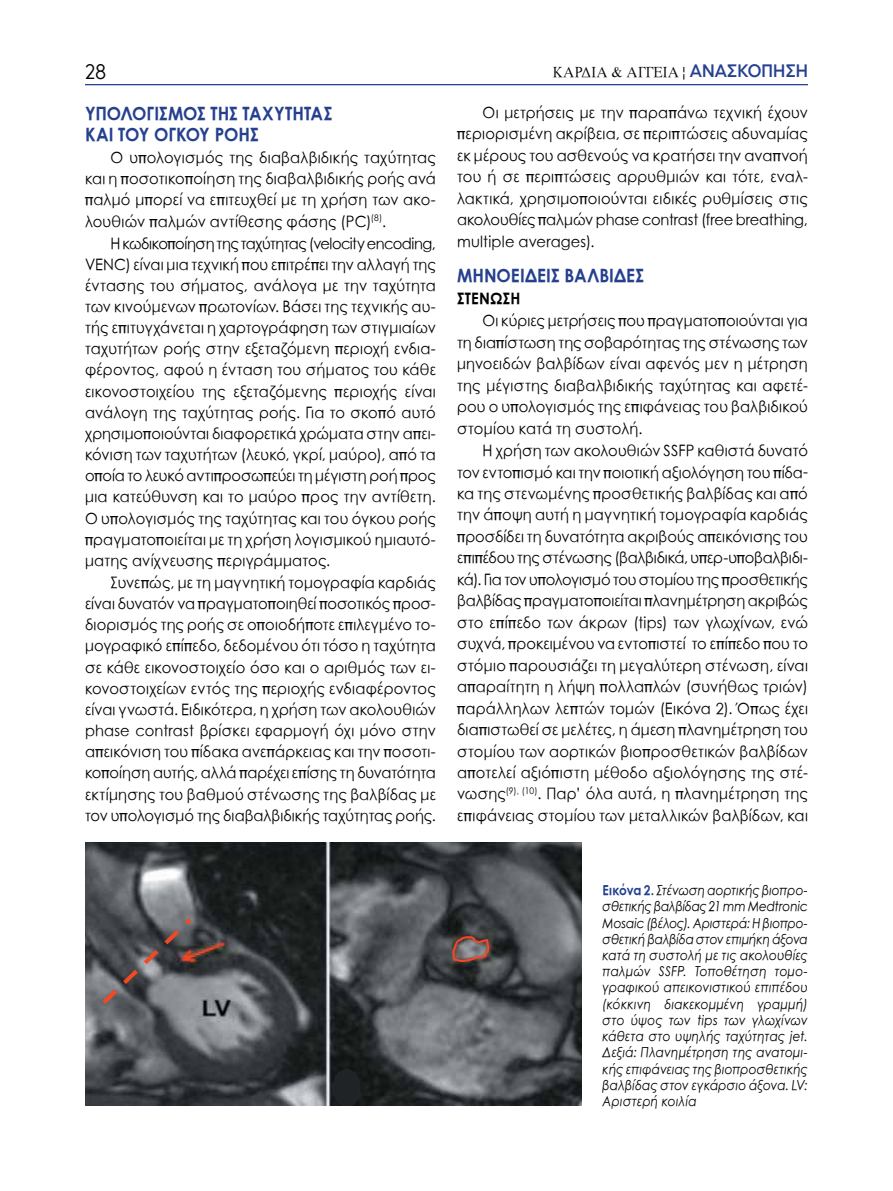
<style>
.page{position:relative;width:893px;height:1191px;background:#fff}
.page>*{position:absolute;margin:0;border:0;box-sizing:border-box;transform-origin:0 0}
.t1{font:21px "Abrade";color:#000;scale:.95 1}
.t2{font:18px/21.1px "SK Century Gothic Pol Uni W Bold";letter-spacing:-.005em;color:#25408f;scale:.95 1}
.t3{font:15.45px/21.1px "SK Century Gothic Pol Uni W";letter-spacing:.01em;color:#000;text-align:justify;scale:.95 1}
.t4{font:15.45px "SK Century Gothic Pol Uni W Bold";letter-spacing:.015em;color:#000;scale:.95 1}
.t5{font:15px "Mg Old Times UC Pol Normal";color:#000;scale:.95 1}
.t6{font:13.5px/16.2px "SK Century Gothic Pol Uni W Italic";letter-spacing:.015em;color:#000;text-align:justify;scale:.9 1}
.s1{font-family:"Abrade";font-weight:600;font-size:18px;color:#25408f}
.s2{font-family:"SK Century Gothic Pol Uni W Bold";color:#25408f}
</style>
<div class="page">
<hr style="left:85px;top:84px;width:723px;height:1px;background:#25408f">
<img style="left:85px;top:842px;width:496px;height:263px">
<svg style="left:333px;top:1069px;width:27px;height:37px"></svg>
<svg style="left:98px;top:914px;width:98px;height:94px;background:#5f5b5e"></svg>
<svg style="left:451px;top:934px;width:40px;height:29px"></svg>
<h1 class="t1" style="left:85px;top:58px;width:24px">28</h1>
<p class="t5" style="left:553px;top:64px;width:270px">ΚΑΡΔΙΑ &amp; ΑΓΓΕΙΑ | <span class="s1">ΑΝΑΣΚΟΠΗΣΗ</span></p>
<p class="t2" style="left:85px;top:102px;width:262px">ΥΠΟΛΟΓΙΣΜΟΣ ΤΗΣ ΤΑΧΥΤΗΤΑΣ<br>ΚΑΙ ΤΟΥ ΟΓΚΟΥ ΡΟΗΣ</p>
<p class="t3" style="left:85px;top:147px;width:371px;text-indent:26px">Ο υπολογισμός της διαβαλβιδικής ταχύτητας και η ποσοτικοποίηση της διαβαλβιδικής ροής ανά παλμό μπορεί να επιτευχθεί με τη χρήση των ακο&shy;λουθιών παλμών αντίθεσης φάσης (PC)<sup>(8)</sup>.</p>
<p class="t3" style="left:85px;top:233px;width:371px;text-indent:26px">Η κωδικοποίηση της ταχύτητας (velocity encoding, VENC) είναι μια τεχνική που επιτρέπει την αλλαγή της έντασης του σήματος, ανάλογα με την ταχύτητα των κινούμενων πρωτονίων. Βάσει της τεχνικής αυ&shy;τής επιτυγχάνεται η χαρτογράφηση των στιγμιαίων ταχυτήτων ροής στην εξεταζόμενη περιοχή ενδια&shy;φέροντος, αφού η ένταση του σήματος του κάθε εικονοστοιχείου της εξεταζόμενης περιοχής είναι ανάλογη της ταχύτητας ροής. Για το σκοπό αυτό χρησιμοποιούνται διαφορετικά χρώματα στην απει&shy;κόνιση των ταχυτήτων (λευκό, γκρί, μαύρο), από τα οποία το λευκό αντιπροσωπεύει τη μέγιστη ροή προς μια κατεύθυνση και το μαύρο προς την αντίθετη.<br>Ο υπολογισμός της ταχύτητας και του όγκου ροής πραγματοποιείται με τη χρήση λογισμικού ημιαυτό&shy;ματης ανίχνευσης περιγράμματος.</p>
<p class="t3" style="left:85px;top:572px;width:371px;text-indent:26px">Συνεπώς, με τη μαγνητική τομογραφία καρδιάς είναι δυνατόν να πραγματοποιηθεί ποσοτικός προσ&shy;διορισμός της ροής σε οποιοδήποτε επιλεγμένο το&shy;μογραφικό επίπεδο, δεδομένου ότι τόσο η ταχύτητα σε κάθε εικονοστοιχείο όσο και ο αριθμός των ει&shy;κονοστοιχείων εντός της περιοχής ενδιαφέροντος είναι γνωστά. Ειδικότερα, η χρήση των ακολουθιών phase contrast βρίσκει εφαρμογή όχι μόνο στην απεικόνιση του πίδακα ανεπάρκειας και την ποσοτι&shy;κοποίηση αυτής, αλλά παρέχει επίσης τη δυνατότητα εκτίμησης του βαθμού στένωσης της βαλβίδας με τον υπολογισμό της διαβαλβιδικής ταχύτητας ροής.</p>
<p class="t3" style="left:457px;top:102px;width:371px;text-indent:26px">Οι μετρήσεις με την παραπάνω τεχνική έχουν περιορισμένη ακρίβεια, σε περιπτώσεις αδυναμίας εκ μέρους του ασθενούς να κρατήσει την αναπνοή του ή σε περιπτώσεις αρρυθμιών και τότε, εναλ&shy;λακτικά, χρησιμοποιούνται ειδικές ρυθμίσεις στις ακολουθίες παλμών phase contrast (free breathing, multiple averages).</p>
<p class="t2" style="left:457px;top:264px;width:198px">ΜΗΝΟΕΙΔΕΙΣ ΒΑΛΒΙΔΕΣ</p>
<p class="t4" style="left:457px;top:287px;width:68px">ΣΤΕΝΩΣΗ</p>
<p class="t3" style="left:457px;top:310px;width:371px;text-indent:26px">Οι κύριες μετρήσεις που πραγματοποιούνται για τη διαπίστωση της σοβαρότητας της στένωσης των μηνοειδών βαλβίδων είναι αφενός μεν η μέτρηση της μέγιστης διαβαλβιδικής ταχύτητας και αφετέ&shy;ρου ο υπολογισμός της επιφάνειας του βαλβιδικού στομίου κατά τη συστολή.</p>
<p class="t3" style="left:457px;top:440px;width:371px;text-indent:26px">Η χρήση των ακολουθιών SSFP καθιστά δυνατό τον εντοπισμό και την ποιοτική αξιολόγηση του πίδα&shy;κα της στενωμένης προσθετικής βαλβίδας και από την άποψη αυτή η μαγνητική τομογραφία καρδιάς προσδίδει τη δυνατότητα ακριβούς απεικόνισης του επιπέδου της στένωσης (βαλβιδικά, υπερ-υποβαλβιδι&shy;κά). Για τον υπολογισμό του στομίου της προσθετικής βαλβίδας πραγματοποιείται πλανημέτρηση ακριβώς στο επίπεδο των άκρων (tips) των γλωχίνων, ενώ συχνά, προκειμένου να εντοπιστεί το επίπεδο που το στόμιο παρουσιάζει τη μεγαλύτερη στένωση, είναι απαραίτητη η λήψη πολλαπλών (συνήθως τριών) παράλληλων λεπτών τομών (Εικόνα 2). Όπως έχει διαπιστωθεί σε μελέτες, η άμεση πλανημέτρηση του στομίου των αορτικών βιοπροσθετικών βαλβίδων αποτελεί αξιόπιστη μέθοδο αξιολόγησης της στέ&shy;νωσης<sup>(9),</sup> <sup>(10)</sup>. Παρ’ όλα αυτά, η πλανημέτρηση της επιφάνειας στομίου των μεταλλικών βαλβίδων, και</p>
<p class="t6" style="left:603px;top:882px;width:230px"><span class="s2">Εικόνα 2.</span> Στένωση αορτικής βιοπρο&shy;σθετικής βαλβίδας 21 mm Medtronic Mosaic (βέλος). Αριστερά: Η βιοπρο&shy;σθετική βαλβίδα στον επιμήκη άξονα κατά τη συστολή με τις ακολουθίες παλμών SSFP. Τοποθέτηση τομο&shy;γραφικού απεικονιστικού επιπέδου (κόκκινη διακεκομμένη γραμμή) στο ύψος των tips των γλωχίνων κάθετα στο υψηλής ταχύτητας jet.<br>Δεξιά: Πλανημέτρηση της ανατομι&shy;κής επιφάνειας της βιοπροσθετικής βαλβίδας στον εγκάρσιο άξονα. LV:<br>Αριστερή κοιλία</p>
</div>
